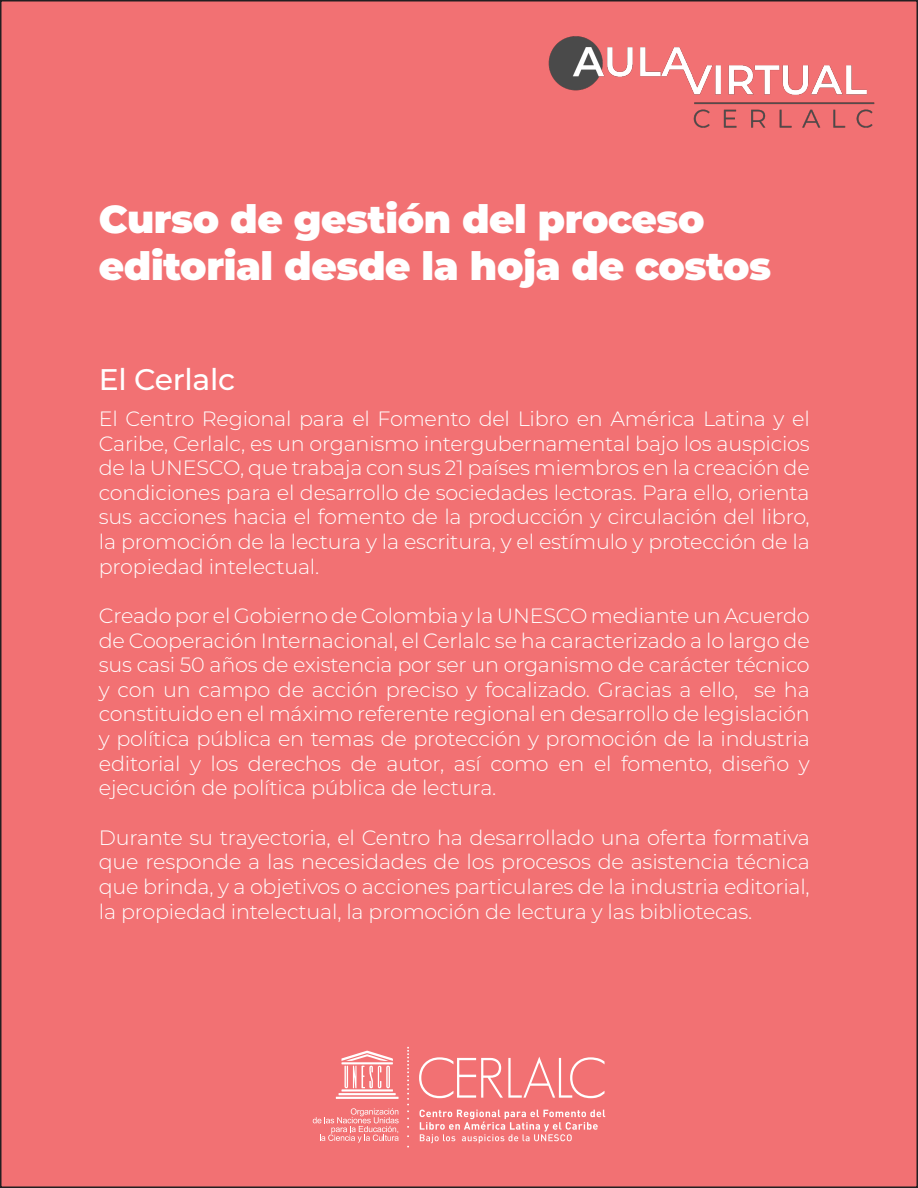
<style>
.page{position:relative;width:918px;height:1188px;background:#fff}
.page>*{position:absolute;margin:0;border:0;box-sizing:border-box;transform-origin:0 0}
.bullets{font:900 39px/46.5px "Montserrat";letter-spacing:-.01em;color:#fff}
.bullets-2{font:500 29.85px "Montserrat";letter-spacing:-.01em;color:#fff}
.bullets-3{font:300 20.7px/24.6px "Montserrat";letter-spacing:-.01em;color:#fff;text-align:justify}
</style>
<div class="page">
<div style="left:1px;top:1px;width:916px;height:1186px;background:#f27173"></div>
<img style="left:524px;top:1px;width:375px;height:127px">
<svg style="left:313px;top:1108px;width:86px;height:35px"></svg>
<svg style="left:407px;top:1047px;width:2px;height:65px"></svg>
<svg style="left:336px;top:1051px;width:63px;height:48px"></svg>
<svg style="left:419px;top:1057px;width:186px;height:41px"></svg>
<svg style="left:420px;top:1110px;width:185px;height:33px"></svg>
<p class="bullets" style="left:99px;top:194px;width:674px">Curso de gestión del proceso editorial desde la hoja de costos</p>
<p class="bullets-2" style="left:99px;top:359px;width:138px">El Cerlalc</p>
<p class="bullets-3" style="left:99px;top:406px;width:712px">El Centro Regional para el Fomento del Libro en América Latina y el Caribe, Cerlalc, es un organismo intergubernamental bajo los auspicios de la UNESCO, que trabaja con sus 21 países miembros en la creación de condiciones para el desarrollo de sociedades lectoras. Para ello, orienta sus acciones hacia el fomento de la producción y circulación del libro, la promoción de la lectura y la escritura, y el estímulo y protección de la propiedad intelectual.</p>
<p class="bullets-3" style="left:99px;top:603px;width:712px">Creado por el Gobierno de Colombia y la UNESCO mediante un Acuerdo de Cooperación Internacional, el Cerlalc se ha caracterizado a lo largo de sus casi 50 años de existencia por ser un organismo de carácter técnico y con un campo de acción preciso y focalizado. Gracias a ello, se ha constituido en el máximo referente regional en desarrollo de legislación y política pública en temas de protección y promoción de la industria editorial y los derechos de autor, así como en el fomento, diseño y ejecución de política pública de lectura.</p>
<p class="bullets-3" style="left:99px;top:824px;width:712px">Durante su trayectoria, el Centro ha desarrollado una oferta formativa que responde a las necesidades de los procesos de asistencia técnica que brinda, y a objetivos o acciones particulares de la industria editorial, la propiedad intelectual, la promoción de lectura y las bibliotecas.</p>
</div>
